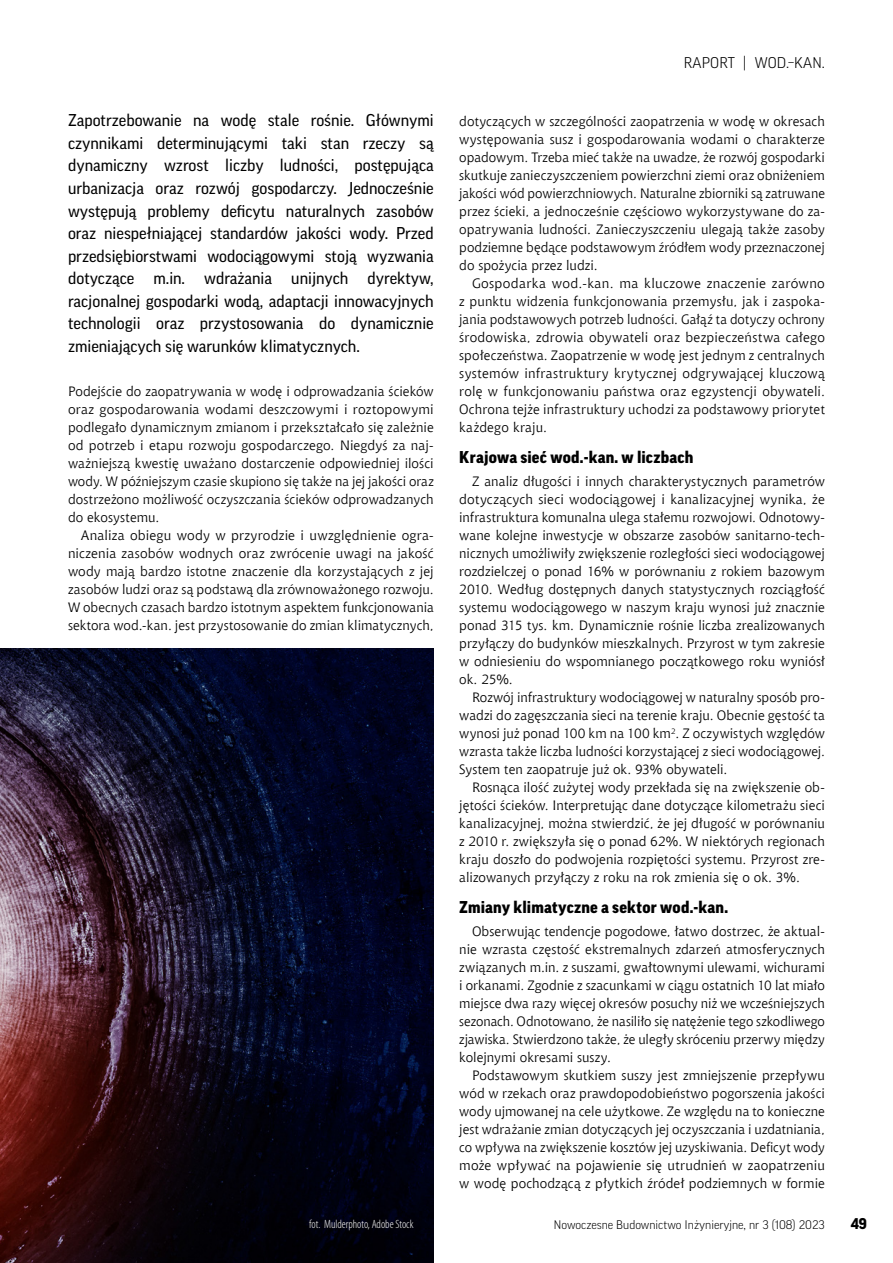
<style>
.page{position:relative;width:893px;height:1263px;background:#fff}
.page>*{position:absolute;margin:0;border:0;box-sizing:border-box;transform-origin:0 0}
.t1{font:16.5px/22.5px "Good Pro";color:#000;text-align:justify}
.t2{font:900 16.5px "Good Pro";letter-spacing:.01em;color:#000}
.t3{font:300 15px "Good Pro";letter-spacing:.01em;color:#000}
.t4{font:900 15px "Good Pro";color:#000}
.t5{font:13.5px/18px "Chianti EU";letter-spacing:.005em;color:#000;text-align:justify}
.t6{font:300 12px "Good Pro";color:#000}
.t7{font:300 condensed 12px "Myriad Pro";color:#fff}
</style>
<div class="page">
<img style="left:0;top:648px;width:434px;height:615px">
<p class="t1" style="left:68px;top:109px;width:367px">Zapotrzebowanie na wodę stale rośnie. Głównymi czynnikami determinującymi taki stan rzeczy są dynamiczny wzrost liczby ludności, postępująca urbanizacja oraz rozwój gospodarczy. Jednocześnie występują problemy deficytu naturalnych zasobów oraz niespełniającej standardów jakości wody. Przed przedsiębiorstwami wodociągowymi stoją wyzwania dotyczące m.in. wdrażania unijnych dyrektyw, racjonalnej gospodarki wodą, adaptacji innowacyjnych technologii oraz przystosowania do dynamicznie zmieniających się warunków klimatycznych.</p>
<p class="t5" style="left:68px;top:382px;width:367px">Podejście do zaopatrywania w wodę i odprowadzania ścieków oraz gospodarowania wodami deszczowymi i roztopowymi podlegało dynamicznym zmianom i przekształcało się zależnie od potrzeb i etapu rozwoju gospodarczego. Niegdyś za naj&shy;ważniejszą kwestię uważano dostarczenie odpowiedniej ilości wody. W późniejszym czasie skupiono się także na jej jakości oraz dostrzeżono możliwość oczyszczania ścieków odprowadzanych do ekosystemu.</p>
<p class="t5" style="left:68px;top:526px;width:367px;text-indent:13px">Analiza obiegu wody w przyrodzie i uwzględnienie ogra&shy;niczenia zasobów wodnych oraz zwrócenie uwagi na jakość wody mają bardzo istotne znaczenie dla korzystających z jej zasobów ludzi oraz są podstawą dla zrównoważonego rozwoju.<br>W obecnych czasach bardzo istotnym aspektem funkcjonowania sektora wod.-kan. jest przystosowanie do zmian klimatycznych,</p>
<p class="t7" style="left:309px;top:1217px;width:106px">fot. Mulderphoto, Adobe Stock</p>
<p class="t3" style="left:684px;top:54px;width:143px">RAPORT | WOD.–KAN.</p>
<p class="t5" style="left:459px;top:112px;width:367px">dotyczących w szczególności zaopatrzenia w wodę w okresach występowania susz i gospodarowania wodami o charakterze opadowym. Trzeba mieć także na uwadze, że rozwój gospodarki skutkuje zanieczyszczeniem powierzchni ziemi oraz obniżeniem jakości wód powierzchniowych. Naturalne zbiorniki są zatruwane przez ścieki, a jednocześnie częściowo wykorzystywane do za&shy;opatrywania ludności. Zanieczyszczeniu ulegają także zasoby podziemne będące podstawowym źródłem wody przeznaczonej do spożycia przez ludzi.</p>
<p class="t5" style="left:459px;top:274px;width:367px;text-indent:13px">Gospodarka wod.-kan. ma kluczowe znaczenie zarówno z punktu widzenia funkcjonowania przemysłu, jak i zaspoka&shy;jania podstawowych potrzeb ludności. Gałąź ta dotyczy ochrony środowiska, zdrowia obywateli oraz bezpieczeństwa całego społeczeństwa. Zaopatrzenie w wodę jest jednym z centralnych systemów infrastruktury krytycznej odgrywającej kluczową rolę w funkcjonowaniu państwa oraz egzystencji obywateli.<br>Ochrona tejże infrastruktury uchodzi za podstawowy priorytet każdego kraju.</p>
<p class="t2" style="left:459px;top:448px;width:236px">Krajowa sieć wod.-kan. w liczbach</p>
<p class="t5" style="left:459px;top:472px;width:367px;text-indent:13px">Z analiz długości i innych charakterystycznych parametrów dotyczących sieci wodociągowej i kanalizacyjnej wynika, że infrastruktura komunalna ulega stałemu rozwojowi. Odnotowy&shy;wane kolejne inwestycje w obszarze zasobów sanitarno-tech&shy;nicznych umożliwiły zwiększenie rozległości sieci wodociągowej rozdzielczej o ponad 16% w porównaniu z rokiem bazowym 2010. Według dostępnych danych statystycznych rozciągłość systemu wodociągowego w naszym kraju wynosi już znacznie ponad 315 tys. km. Dynamicznie rośnie liczba zrealizowanych przyłączy do budynków mieszkalnych. Przyrost w tym zakresie w odniesieniu do wspomnianego początkowego roku wyniósł ok. 25%.</p>
<p class="t5" style="left:459px;top:688px;width:367px;text-indent:13px">Rozwój infrastruktury wodociągowej w naturalny sposób pro&shy;wadzi do zagęszczania sieci na terenie kraju. Obecnie gęstość ta wynosi już ponad 100 km na 100 km<sup>2</sup>. Z oczywistych względów wzrasta także liczba ludności korzystającej z sieci wodociągowej.<br>System ten zaopatruje już ok. 93% obywateli.</p>
<p class="t5" style="left:459px;top:778px;width:367px;text-indent:13px">Rosnąca ilość zużytej wody przekłada się na zwiększenie ob&shy;jętości ścieków. Interpretując dane dotyczące kilometrażu sieci kanalizacyjnej, można stwierdzić, że jej długość w porównaniu z 2010 r. zwiększyła się o ponad 62%. W niektórych regionach kraju doszło do podwojenia rozpiętości systemu. Przyrost zre&shy;alizowanych przyłączy z roku na rok zmienia się o ok. 3%.</p>
<p class="t2" style="left:459px;top:898px;width:270px">Zmiany klimatyczne a sektor wod.-kan.</p>
<p class="t5" style="left:459px;top:922px;width:367px;text-indent:13px">Obserwując tendencje pogodowe, łatwo dostrzec, że aktual&shy;nie wzrasta częstość ekstremalnych zdarzeń atmosferycznych związanych m.in. z suszami, gwałtownymi ulewami, wichurami i orkanami. Zgodnie z szacunkami w ciągu ostatnich 10 lat miało miejsce dwa razy więcej okresów posuchy niż we wcześniejszych sezonach. Odnotowano, że nasiliło się natężenie tego szkodliwego zjawiska. Stwierdzono także, że uległy skróceniu przerwy między kolejnymi okresami suszy.</p>
<p class="t5" style="left:459px;top:1066px;width:367px;text-indent:13px">Podstawowym skutkiem suszy jest zmniejszenie przepływu wód w rzekach oraz prawdopodobieństwo pogorszenia jakości wody ujmowanej na cele użytkowe. Ze względu na to konieczne jest wdrażanie zmian dotyczących jej oczyszczania i uzdatniania, co wpływa na zwiększenie kosztów jej uzyskiwania. Deficyt wody może wpływać na pojawienie się utrudnień w zaopatrzeniu w wodę pochodzącą z płytkich źródeł podziemnych w formie</p>
<p class="t6" style="left:554px;top:1218px;width:273px">Nowoczesne Budownictwo Inżynieryjne, nr 3 (108) 2023</p>
<p class="t4" style="left:851px;top:1215px;width:17px">49</p>
</div>
